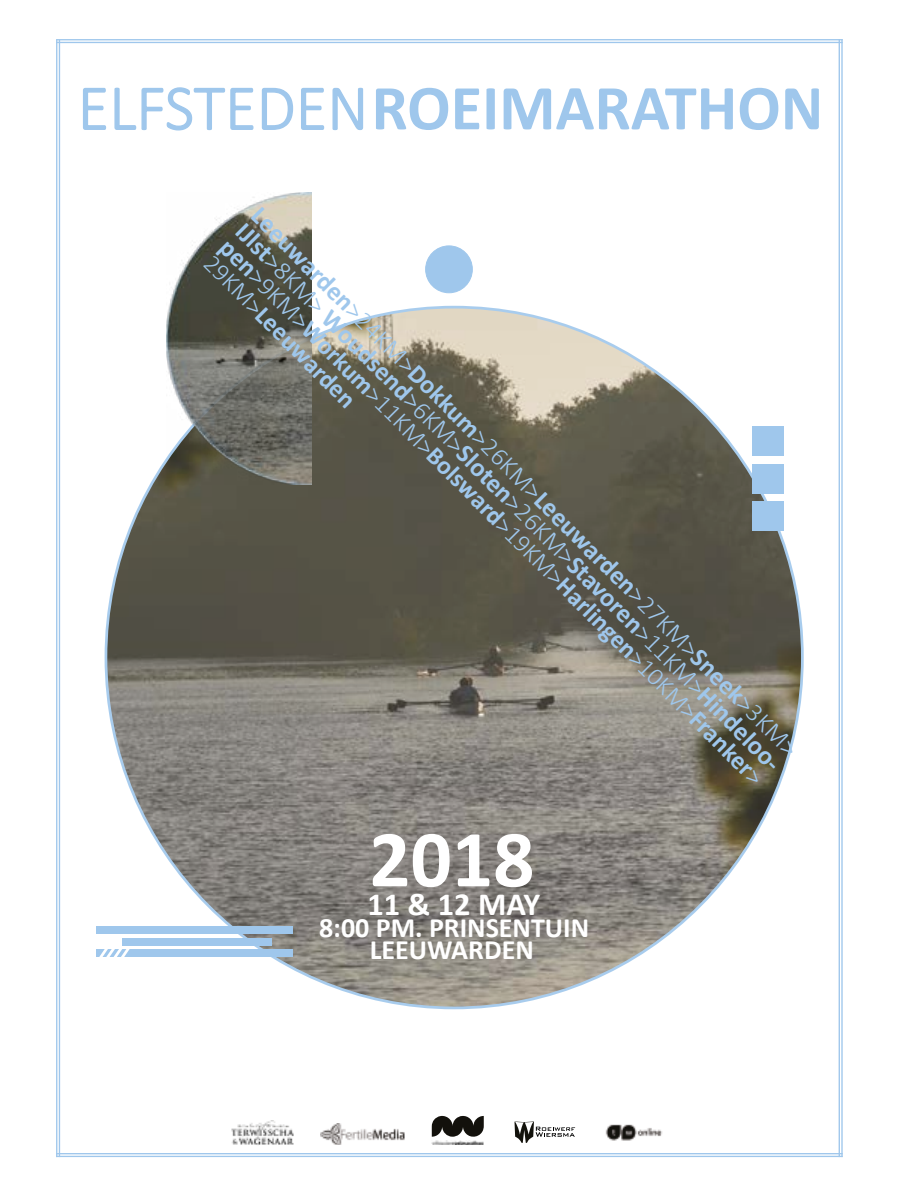
<style>
.page{position:relative;width:900px;height:1200px;background:#fff}
.page>*{position:absolute;margin:0;border:0;box-sizing:border-box;transform-origin:0 0}
.t1{font:700 81.45px "Calibri";color:#fff}
.t2{font:700 64.5px "Calibri";color:#9fc7ec}
.t3{font:700 32.4px "Calibri";color:#fff}
.t4{font:700 28.05px "Calibri";color:#fff}
.t5{font:700 26.25px/22.5px "Calibri";color:#9fc7ec}
.t6{font:700 25.5px/21.6px "Calibri";color:#9fc7ec}
.s1{font-weight:300}
.s2{font-size:26.25px}
.s3{font-weight:300;font-size:26.25px}
</style>
<div class="page">
<svg style="left:515px;top:1121px;width:60px;height:22px"></svg>
<img style="left:106px;top:307px;width:696px;height:701px">
<div style="left:96px;top:926px;width:197px;height:8px;background:#9fc7ec"></div>
<div style="left:122px;top:938px;width:150px;height:8px;background:#9fc7ec"></div>
<div style="left:96px;top:949px;width:197px;height:8px;background:#9fc7ec"></div>
<svg style="left:99px;top:944px;width:34px;height:19px"></svg>
<svg style="left:83px;top:87px;width:24px;height:43px"></svg>
<svg style="left:114px;top:87px;width:140px;height:44px"></svg>
<svg style="left:261px;top:87px;width:33px;height:43px"></svg>
<svg style="left:301px;top:87px;width:24px;height:43px"></svg>
<svg style="left:332px;top:87px;width:32px;height:44px"></svg>
<div style="left:426px;top:246px;width:46px;height:47px;background:#9fc7ec;border-radius:50%"></div>
<div style="left:425px;top:245px;width:48px;height:48px;border:1px solid #9fc7ec;border-radius:50%"></div>
<svg style="left:432px;top:1116px;width:52px;height:21px"></svg>
<img style="left:432px;top:1141px;width:52px;height:4px">
<img style="left:321px;top:1124px;width:84px;height:21px">
<div style="left:752px;top:502px;width:31px;height:29px;background:#9fc7ec"></div>
<div style="left:752px;top:426px;width:31px;height:30px;background:#9fc7ec"></div>
<div style="left:752px;top:464px;width:31px;height:30px;background:#9fc7ec"></div>
<hr style="left:59px;top:40px;width:1px;height:1117px;background:#9fc7ec">
<hr style="left:56px;top:40px;width:1px;height:1117px;background:#9fc7ec">
<hr style="left:841px;top:39px;width:2px;height:1118px;background:#9fc7ec">
<hr style="left:839px;top:39px;width:1px;height:1118px;background:#9fc7ec">
<hr style="left:56px;top:39px;width:787px;height:1px;background:#9fc7ec">
<hr style="left:56px;top:42px;width:787px;height:1px;background:#9fc7ec">
<hr style="left:56px;top:1153px;width:787px;height:1px;background:#9fc7ec">
<hr style="left:56px;top:1156px;width:787px;height:1px;background:#9fc7ec">
<img style="left:605px;top:1124px;width:58px;height:17px">
<img style="left:167px;top:193px;width:145px;height:291px">
<img style="left:232px;top:1121px;width:62px;height:24px">
<h2 class="t2" style="left:78px;top:67px;width:747px"><span class="s1">ELFSTEDEN</span>ROEIMARATHON</h2>
<p class="t5" style="left:263px;top:204px;width:764px;rotate:45deg">Leeuwarden<span class="s1">&gt;24KM&gt;</span>Dokkum<span class="s1">&gt;26KM&gt;</span>Leeuwarden<span class="s1">&gt;27KM&gt;</span>Sneek<span class="s1">&gt;3KM&gt;<br></span>IJlst<span class="s1">&gt;8KM&gt;</span> Woudsend<span class="s1">&gt;6KM&gt;</span>Sloten<span class="s1">&gt;26KM&gt;</span>Stavoren<span class="s1">&gt;11KM&gt;</span>Hindeloo-</p>
<p class="t6" style="left:231px;top:236px;width:760px;rotate:45deg"><span class="s2">pen</span><span class="s3">&gt;9KM&gt;</span>Workum<span class="s1">&gt;11KM&gt;</span>Bolsward<span class="s1">&gt;19KM&gt;</span>Harlingen<span class="s1">&gt;10KM&gt;</span>Franker<span class="s1">&gt;<br>29KM&gt;</span>Leeuwarden</p>
<h1 class="t1" style="left:369px;top:807px;width:167px">2018</h1>
<p class="t3" style="left:367px;top:883px;width:174px">11 &amp; 12 MAY</p>
<p class="t4" style="left:370px;top:932px;width:166px">LEEUWARDEN</p>
<p class="t4" style="left:319px;top:910px;width:272px">8:00 PM. PRINSENTUIN</p>
</div>
